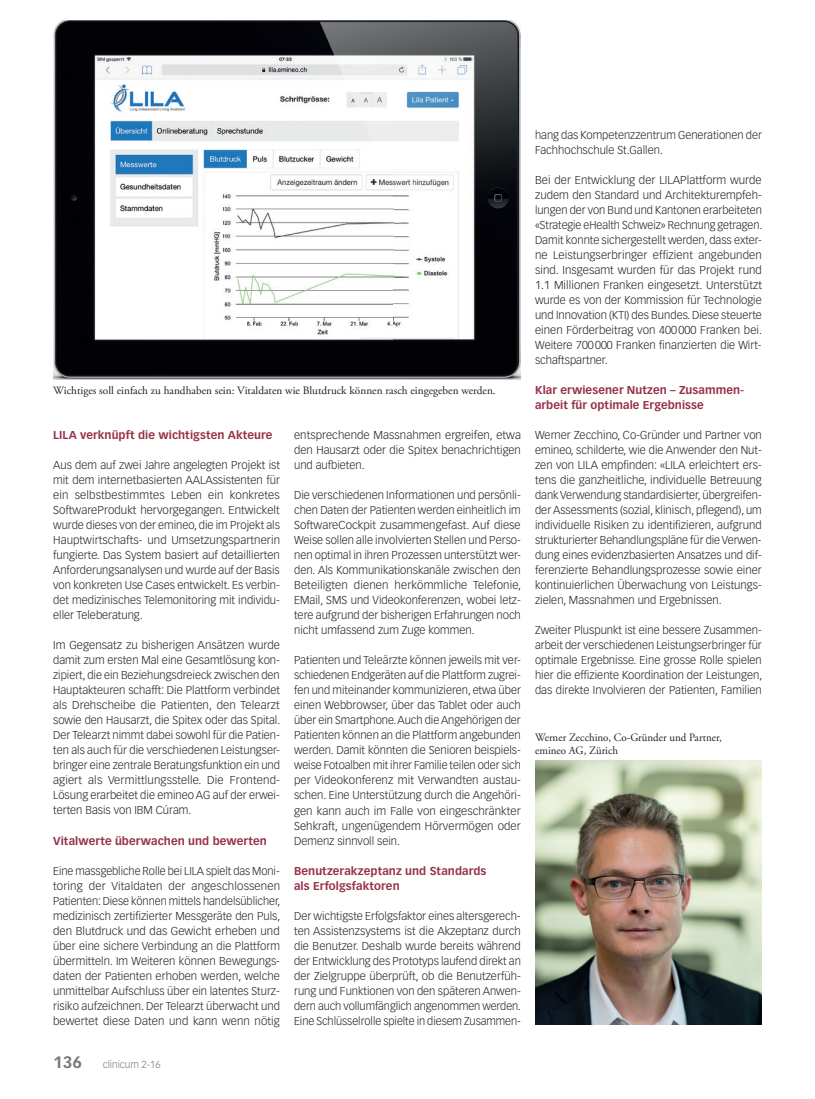
<style>
.page{position:relative;width:815px;height:1099px;background:#fff}
.page>*{position:absolute;margin:0;border:0;box-sizing:border-box;transform-origin:0 0}
.t1{font:300 11.25px/15px "Vectora LT Std";color:#231f20;text-align:justify}
.t2{font:700 11.25px/15px "Vectora LT Std";letter-spacing:.005em;color:#983249}
.t3{font:11.25px/13.5px "Adobe Garamond Pro";color:#231f20}
.t4{font:300 10px "Vectora LT Std";color:#76787b}
.s1{font-weight:700;font-size:16.25px}
</style>
<div class="page">
<img style="left:535px;top:760px;width:227px;height:264px">
<img style="left:53px;top:20px;width:468px;height:359px">
<p class="t3" style="left:53px;top:384px;width:444px">Wichtiges soll einfach zu handhaben sein: Vitaldaten wie Blutdruck können rasch eingegeben werden.</p>
<p class="t2" style="left:53px;top:428px;width:221px">LILA verknüpft die wichtigsten Akteure</p>
<p class="t1" style="left:53px;top:458px;width:228px">Aus dem auf zwei Jahre angelegten Projekt ist mit dem internetbasierten AAL Assistenten für ein selbstbestimmtes Leben ein konkretes Software Produkt hervorgegangen. Entwickelt wurde dieses von der emineo, die im Projekt als Hauptwirtschafts- und Umsetzungspartnerin fungierte. Das System basiert auf detaillierten Anforderungsanalysen und wurde auf der Basis von konkreten Use Cases entwickelt. Es verbin&shy;det medizinisches Telemonitoring mit individu&shy;eller Teleberatung.</p>
<p class="t1" style="left:53px;top:638px;width:229px">Im Gegensatz zu bisherigen Ansätzen wurde damit zum ersten Mal eine Gesamtlösung kon&shy;zipiert, die ein Beziehungsdreieck zwischen den Hauptakteuren schafft: Die Plattform verbindet als Drehscheibe die Patienten, den Telearzt sowie den Hausarzt, die Spitex oder das Spital.<br>Der Telearzt nimmt dabei sowohl für die Patien&shy;ten als auch für die verschiedenen Leistungser&shy;bringer eine zentrale Beratungsfunktion ein und agiert als Vermittlungsstelle. Die Frontend-Lösung erarbeitet die emineo AG auf der erwei&shy;terten Basis von IBM Cúram.</p>
<p class="t2" style="left:53px;top:833px;width:215px">Vitalwerte überwachen und bewerten</p>
<p class="t1" style="left:53px;top:863px;width:229px">Eine massgebliche Rolle bei LILA spielt das Moni&shy;toring der Vitaldaten der angeschlossenen Pa tienten: Diese können mittels handelsüblicher, medizinisch zertifizierter Messgeräte den Puls, den Blutdruck und das Gewicht erheben und über eine sichere Verbindung an die Plattform übermitteln. Im Weiteren können Bewegungs&shy;daten der Patienten erhoben werden, welche unmittelbar Aufschluss über ein latentes Sturz&shy;risiko aufzeichnen. Der Telearzt überwacht und bewertet diese Daten und kann wenn nötig</p>
<p class="t4" style="left:53px;top:1058px;width:109px"><span class="s1">136</span> clinicum 2-16</p>
<p class="t1" style="left:294px;top:428px;width:228px">entsprechende Massnahmen ergreifen, etwa den Hausarzt oder die Spitex benachrichtigen und aufbieten.</p>
<p class="t1" style="left:294px;top:488px;width:229px">Die verschiedenen Informationen und persönli&shy;chen Daten der Patienten werden einheitlich im Software Cockpit zusammengefast. Auf diese Weise sollen alle involvierten Stellen und Perso&shy;nen optimal in ihren Prozessen unterstützt wer&shy;den. Als Kommunikationskanäle zwischen den Beteiligten dienen herkömmliche Telefonie, E Mail, SMS und Videokonferenzen, wobei letz&shy;tere aufgrund der bisherigen Erfahrungen noch nicht umfassend zum Zuge kommen.</p>
<p class="t1" style="left:294px;top:653px;width:228px">Patienten und Teleärzte können jeweils mit ver&shy;schiedenen Endgeräten auf die Plattform zugrei&shy;fen und miteinander kommunizieren, etwa über einen Webbrowser, über das Tablet oder auch über ein Smartphone. Auch die Angehörigen der Patienten können an die Plattform angebunden werden. Damit könnten die Senioren beispiels&shy;weise Fotoalben mit ihrer Familie teilen oder sich per Videokonferenz mit Verwandten austau&shy;schen. Eine Unterstützung durch die Angehöri&shy;gen kann auch im Falle von eingeschränkter Sehkraft, ungenügendem Hörvermögen oder Demenz sinnvoll sein.</p>
<p class="t2" style="left:294px;top:863px;width:194px">Benutzerakzeptanz und Standards als Erfolgsfaktoren</p>
<p class="t1" style="left:294px;top:908px;width:229px">Der wichtigste Erfolgsfaktor eines altersgerech&shy;ten Assistenzsystems ist die Akzeptanz durch die Benutzer. Deshalb wurde bereits während der Entwicklung des Prototyps laufend direkt an der Zielgruppe überprüft, ob die Benutzerfüh&shy;rung und Funktionen von den späteren Anwen&shy;dern auch vollumfänglich angenommen werden.<br>Eine Schlüsselrolle spielte in diesem Zusammen-</p>
<p class="t1" style="left:535px;top:128px;width:228px">hang das Kompetenzzentrum Generationen der<br>Fachhochschule St.Gallen.</p>
<p class="t1" style="left:535px;top:173px;width:229px">Bei der Entwicklung der LILA Plattform wurde zudem den Standard und Architekturempfeh&shy;lungen der von Bund und Kantonen erarbeiteten «Strategie eHealth Schweiz» Rechnung getragen.<br>Damit konnte sichergestellt werden, dass exter&shy;ne Leistungserbringer effizient angebunden sind. Insgesamt wurden für das Projekt rund 1.1 Millionen Franken eingesetzt. Unterstützt wurde es von der Kommission für Technologie und Innovation (KTI) des Bundes. Diese steuerte einen Förderbeitrag von 400 000 Franken bei.<br>Weitere 700 000 Franken finanzierten die Wirt&shy;schaftspartner.</p>
<p class="t2" style="left:535px;top:383px;width:211px">Klar erwiesener Nutzen – Zusammen&shy;arbeit für optimale Ergebnisse</p>
<p class="t1" style="left:535px;top:428px;width:228px">Werner Zecchino, Co-Gründer und Partner von emineo, schilderte, wie die Anwender den Nut&shy;zen von LILA empfinden: «LILA erleichtert ers&shy;tens die ganzheitliche, individuelle Betreuung dank Verwendung standardisierter, übergreifen&shy;der Assessments (sozial, klinisch, pflegend), um individuelle Risiken zu identifizieren, aufgrund strukturierter Behandlungspläne für die Verwen&shy;dung eines evidenzbasierten Ansatzes und dif&shy;ferenzierte Behandlungsprozesse sowie einer kontinuierlichen Überwachung von Leistungs&shy;zielen, Massnahmen und Ergebnissen.</p>
<p class="t1" style="left:535px;top:623px;width:229px">Zweiter Pluspunkt ist eine bessere Zusammen&shy;arbeit der verschiedenen Leistungserbringer für optimale Ergebnisse. Eine grosse Rolle spielen hier die effiziente Koordination der Leistungen, das direkte Involvieren der Patienten, Familien</p>
<p class="t3" style="left:535px;top:731px;width:188px">Werner Zecchino, Co-Gründer und Partner, emineo AG, Zürich</p>
</div>
